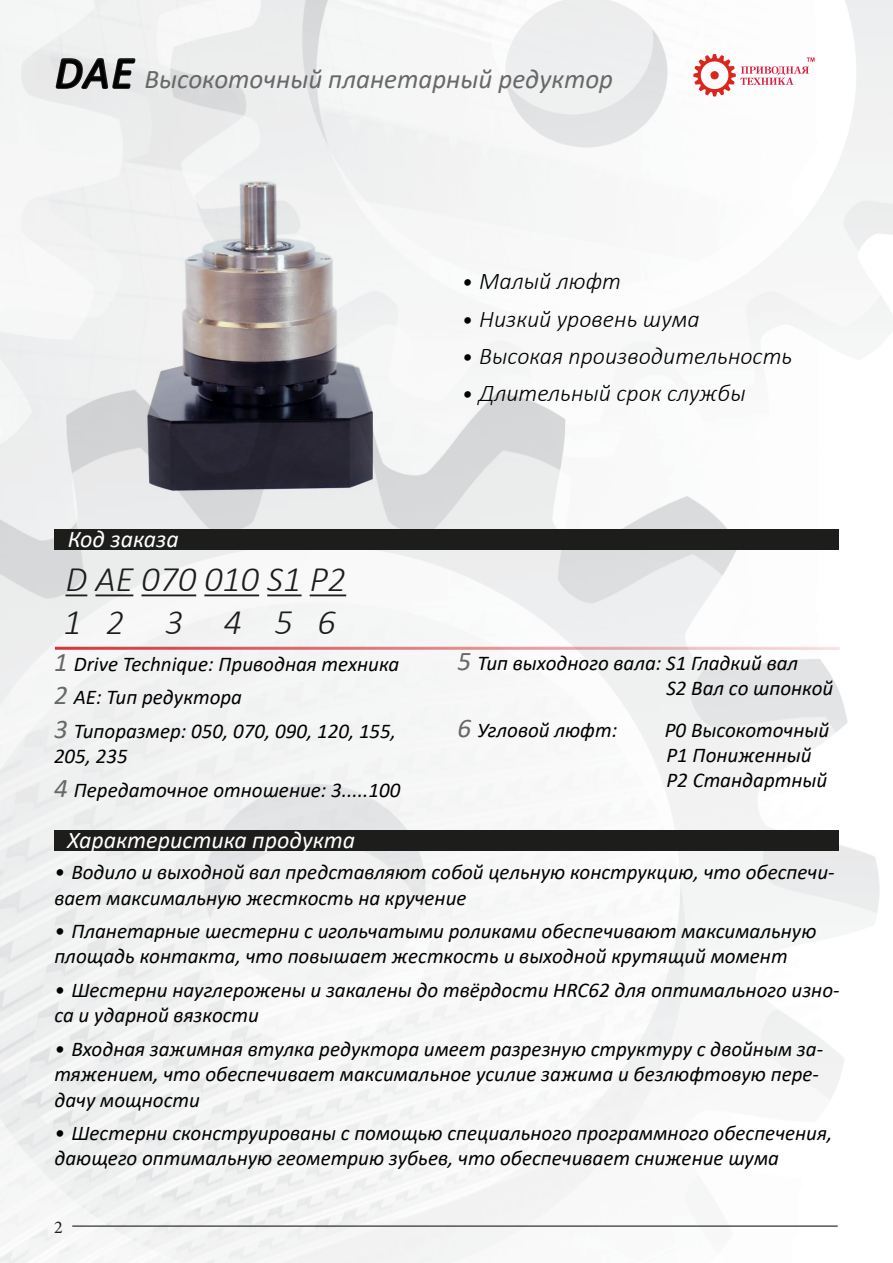
<style>
.page{position:relative;width:893px;height:1263px;background:#fff}
.page>*{position:absolute;margin:0;border:0;box-sizing:border-box;transform-origin:0 0}
.t1{font:italic 300 36px/43.2px "Calibri";color:#1d1d1b}
.t2{font:italic 27px "Calibri";color:#696868}
.t3{font:italic 300 24px "Calibri";color:#000}
.t4{font:italic 24px "Calibri";color:#fff}
.t5{font:italic 21px/25.2px "Calibri";color:#000}
.t6{font:18px "Minion Pro";color:#1d1d1b}
.s1{font-size:45px;color:#1d1d1b}
.s2{font-size:27px;color:#696868}
.s3{font-weight:400;font-size:21px}
</style>
<div class="page">
<img style="left:0;top:0;width:893px;height:1263px">
<hr style="left:72px;top:1225px;width:766px;height:2px;background:#1d1d1b">
<div style="left:55px;top:529px;width:784px;height:20px;background:#1d1d1b"></div>
<hr style="left:55px;top:647px;width:785px;height:3px;background:#cd171a">
<div style="left:55px;top:830px;width:784px;height:20px;background:#1d1d1b"></div>
<hr style="left:65px;top:594px;width:22px;height:2px;background:#1d1d1b">
<hr style="left:95px;top:594px;width:38px;height:2px;background:#1d1d1b">
<hr style="left:141px;top:594px;width:55px;height:2px;background:#1d1d1b">
<hr style="left:204px;top:594px;width:55px;height:2px;background:#1d1d1b">
<hr style="left:267px;top:594px;width:35px;height:2px;background:#1d1d1b">
<hr style="left:310px;top:594px;width:36px;height:2px;background:#1d1d1b">
<img style="left:141px;top:178px;width:241px;height:317px">
<svg style="left:693px;top:54px;width:121px;height:43px"></svg>
<p class="t2" style="left:55px;top:60px;width:560px"><span class="s1">DAE</span> Высокоточный планетарный редуктор</p>
<p class="t4" style="left:68px;top:523px;width:113px">Код заказа</p>
<h1 class="t1" style="left:63px;top:557px;width:284px">D AE 070 010 S1 P2<br>1 2 3 4 5 6</h1>
<p class="t5" style="left:54px;top:646px;width:347px;line-height:33.8px"><span class="s2">1</span> Drive Technique: Приводная техника<br><span class="s2">2</span> AE: Тип редуктора<br><span class="s2">3</span> Типоразмер: 050, 070, 090, 120, 155,</p>
<p class="t5" style="left:54px;top:738px;width:348px;line-height:33.8px">205, 235<br><span class="s2">4</span> Передаточное отношение: 3.....100</p>
<p class="t3" style="left:462px;top:266px;width:160px"><span class="s3">•</span> Малый люфт</p>
<p class="t3" style="left:462px;top:304px;width:239px"><span class="s3">•</span> Низкий уровень шума</p>
<p class="t3" style="left:462px;top:341px;width:332px"><span class="s3">•</span> Высокая производительность</p>
<p class="t3" style="left:462px;top:378px;width:285px"><span class="s3">•</span> Длительный срок службы</p>
<p class="t5" style="left:666px;top:650px;width:169px;text-indent:-209px"><span class="s2">5</span> Тип выходного вала: S1 Гладкий вал<br>S2 Вал со шпонкой</p>
<p class="t5" style="left:458px;top:716px;width:161px"><span class="s2">6</span> Угловой люфт:</p>
<p class="t5" style="left:665px;top:716px;width:166px">P0 Высокоточный<br>P1 Пониженный<br>P2 Стандартный</p>
<p class="t4" style="left:67px;top:823px;width:289px">Характеристика продукта</p>
<p class="t5" style="left:54px;top:859px;width:782px">• Водило и выходной вал представляют собой цельную конструкцию, что обеспечи&shy;вает максимальную жесткость на кручение</p>
<p class="t5" style="left:54px;top:918px;width:764px">• Планетарные шестерни с игольчатыми роликами обеспечивают максимальную площадь контакта, что повышает жесткость и выходной крутящий момент</p>
<p class="t5" style="left:54px;top:977px;width:787px">• Шестерни науглерожены и закалены до твёрдости HRC62 для оптимального изно&shy;са и ударной вязкости</p>
<p class="t5" style="left:54px;top:1035px;width:770px">• Входная зажимная втулка редуктора имеет разрезную структуру с двойным за&shy;тяжением, что обеспечивает максимальное усилие зажима и безлюфтовую пере&shy;дачу мощности</p>
<p class="t5" style="left:54px;top:1120px;width:779px">• Шестерни сконструированы с помощью специального программного обеспечения, дающего оптимальную геометрию зубьев, что обеспечивает снижение шума</p>
<p class="t6" style="left:54px;top:1215px;width:10px">2</p>
</div>
